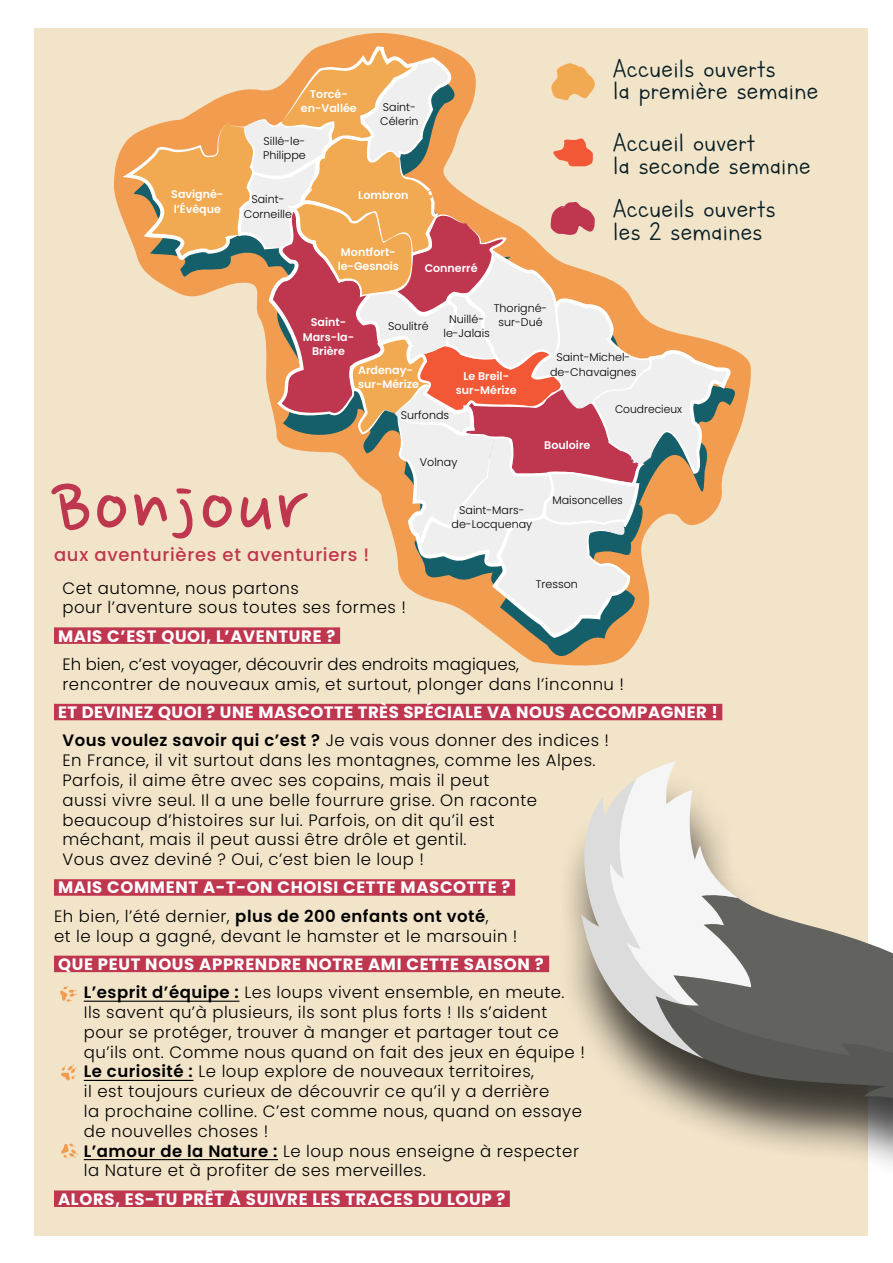
<style>
.page{position:relative;width:893px;height:1263px;background:#fff}
.page>*{position:absolute;margin:0;border:0;box-sizing:border-box;transform-origin:0 0}
.t1{font:90px "Nanum Pen";letter-spacing:.02em;color:#bf364f}
.t2{font:30px/22.5px "Lettersfor Learners";letter-spacing:.01em;color:#061d23}
.t3{font:500 18px "Poppins";letter-spacing:.04em;color:#bf364f}
.t4{font:300 16.5px/19.8px "Poppins";letter-spacing:.03em;color:#000}
.t5{font:700 16.5px/28.3px "Poppins";letter-spacing:.04em;color:#fff}
.t6{font:300 11.1px/14.2px "Poppins";color:#000;text-align:center}
.t7{font:600 11.1px/14.2px "Poppins";color:#fff;text-align:center}
.s1{font-weight:600;color:#000}
.s2{font-weight:300;color:#000}
.s3{font-weight:600}
</style>
<div class="page">
<div style="left:34px;top:28px;width:833px;height:1207px;background:#f2e4c9"></div>
<svg style="left:114px;top:33px;width:637px;height:633px"></svg>
<svg style="left:123px;top:61px;width:619px;height:604px"></svg>
<svg style="left:123px;top:46px;width:613px;height:593px"></svg>
<div style="left:54px;top:627px;width:286px;height:17px;background:#bf364f"></div>
<div style="left:54px;top:704px;width:668px;height:16px;background:#bf364f"></div>
<div style="left:54px;top:879px;width:461px;height:17px;background:#bf364f"></div>
<div style="left:54px;top:956px;width:495px;height:16px;background:#bf364f"></div>
<hr style="left:84px;top:1001px;width:155px;height:1px;background:#000">
<hr style="left:84px;top:1080px;width:109px;height:1px;background:#000">
<hr style="left:84px;top:1159px;width:194px;height:1px;background:#000">
<div style="left:54px;top:1190px;width:456px;height:17px;background:#bf364f"></div>
<div style="left:555px;top:770px;width:338px;height:493px;background:#000;opacity:.75"></div>
<svg style="left:656px;top:1167px;width:237px;height:43px"></svg>
<svg style="left:565px;top:761px;width:186px;height:17px"></svg>
<svg style="left:565px;top:778px;width:328px;height:389px"></svg>
<svg style="left:60px;top:986px;width:17px;height:16px"></svg>
<svg style="left:61px;top:1064px;width:16px;height:17px"></svg>
<svg style="left:61px;top:1143px;width:17px;height:16px"></svg>
<p class="t7" style="left:171px;top:188px;width:54px;text-align:left">Savigné&shy;l’Évêque</p>
<p class="t7" style="left:301px;top:87px;width:57px">Torcé&shy;en-Vallée</p>
<p class="t6" style="left:263px;top:134px;width:44px;text-align:left">Sillé-le-<br>Philippe</p>
<p class="t6" style="left:380px;top:100px;width:40px;text-align:left">Saint-<br>Célerin</p>
<p class="t6" style="left:244px;top:192px;width:50px">Saint-<br>Corneille</p>
<p class="t7" style="left:358px;top:188px;width:52px">Lombron</p>
<p class="t7" style="left:338px;top:245px;width:63px;text-align:left">Montfort&shy;le-Gesnois</p>
<p class="t7" style="left:425px;top:261px;width:54px">Connerré</p>
<h2 class="t2" style="left:613px;top:57px;width:207px">Accueils ouverts<br>la première semaine</h2>
<h2 class="t2" style="left:613px;top:131px;width:199px">Accueil ouvert<br>la seconde semaine</h2>
<h2 class="t2" style="left:613px;top:197px;width:164px">Accueils ouverts les 2 semaines</h2>
<p class="t7" style="left:303px;top:315px;width:53px">Saint-<br>Mars-la-<br>Brière</p>
<p class="t6" style="left:388px;top:319px;width:42px">Soulitré</p>
<p class="t7" style="left:358px;top:363px;width:62px;text-align:left">Ardenay&shy;sur-Mérize</p>
<p class="t6" style="left:494px;top:301px;width:55px">Thorigné&shy;sur-Dué</p>
<p class="t6" style="left:443px;top:312px;width:48px">Nuillé&shy;le-Jalais</p>
<p class="t7" style="left:456px;top:369px;width:62px">Le Breil&shy;sur-Mérize</p>
<p class="t6" style="left:550px;top:350px;width:88px">Saint-Michel&shy;de-Chavaignes</p>
<p class="t6" style="left:401px;top:408px;width:50px">Surfonds</p>
<p class="t6" style="left:420px;top:455px;width:39px">Volnay</p>
<p class="t7" style="left:544px;top:438px;width:48px">Bouloire</p>
<p class="t6" style="left:615px;top:402px;width:68px">Coudrecieux</p>
<h1 class="t1" style="left:54px;top:467px;width:255px">Bonjour</h1>
<p class="t3" style="left:54px;top:544px;width:317px">aux aventurières et aventuriers !</p>
<p class="t4" style="left:63px;top:578px;width:345px">Cet automne, nous partons<br>pour l’aventure sous toutes ses formes !</p>
<p class="t5" style="left:58px;top:622px;width:279px">MAIS C’EST QUOI, L’AVENTURE ?</p>
<p class="t4" style="left:63px;top:654px;width:563px">Eh bien, c’est voyager, découvrir des endroits magiques,<br>rencontrer de nouveaux amis, et surtout, plonger dans l’inconnu !</p>
<p class="t5" style="left:58px;top:698px;width:661px">ET DEVINEZ QUOI ? UNE MASCOTTE TRÈS SPÉCIALE VA NOUS ACCOMPAGNER !<br><span class="s1">Vous voulez savoir qui c’est ?</span> <span class="s2">Je vais vous donner des indices !</span></p>
<p class="t4" style="left:63px;top:750px;width:535px">En France, il vit surtout dans les montagnes, comme les Alpes.<br>Parfois, il aime être avec ses copains, mais il peut<br>aussi vivre seul. Il a une belle fourrure grise. On raconte beaucoup d’histoires sur lui. Parfois, on dit qu’il est<br>méchant, mais il peut aussi être drôle et gentil.<br>Vous avez deviné ? Oui, c’est bien le loup !</p>
<p class="t5" style="left:54px;top:873px;width:458px">MAIS COMMENT A-T-ON CHOISI CETTE MASCOTTE ?<br><span class="s2">Eh bien, l’été dernier,</span> <span class="s1">plus de 200 enfants ont voté</span><span class="s2">,</span></p>
<p class="t4" style="left:54px;top:926px;width:465px">et le loup a gagné, devant le hamster et le marsouin !</p>
<p class="t5" style="left:84px;top:950px;width:482px;text-indent:-26px">QUE PEUT NOUS APPRENDRE NOTRE AMI CETTE SAISON ?<br><span class="s1">L’esprit d’équipe :</span> <span class="s2">Les loups vivent ensemble, en meute.</span></p>
<p class="t4" style="left:84px;top:1002px;width:503px">Ils savent qu’à plusieurs, ils sont plus forts ! Ils s’aident pour se protéger, trouver à manger et partager tout ce qu’ils ont. Comme nous quand on fait des jeux en équipe !<br><span class="s3">Le curiosité :</span> Le loup explore de nouveaux territoires,<br>il est toujours curieux de découvrir ce qu’il y a derrière<br>la prochaine colline. C’est comme nous, quand on essaye de nouvelles choses !<br><span class="s3">L’amour de la Nature :</span> Le loup nous enseigne à respecter la Nature et à profiter de ses merveilles.</p>
<p class="t5" style="left:58px;top:1185px;width:449px">ALORS, ES-TU PRÊT À SUIVRE LES TRACES DU LOUP ?</p>
<p class="t6" style="left:552px;top:493px;width:72px">Maisoncelles</p>
<p class="t6" style="left:452px;top:503px;width:82px">Saint-Mars&shy;de-Locquenay</p>
<p class="t6" style="left:536px;top:577px;width:44px">Tresson</p>
</div>
